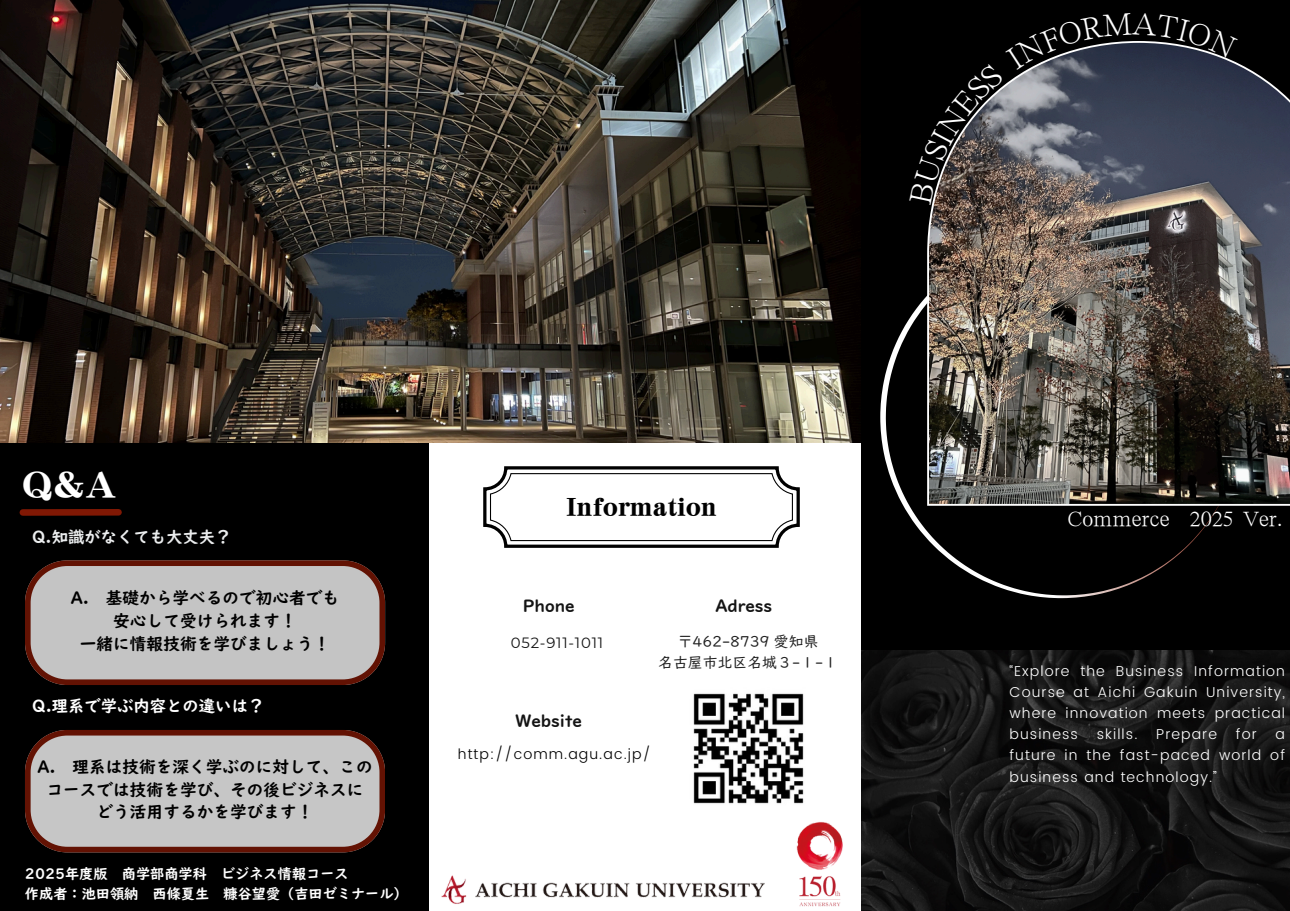
<style>
.page{position:relative;width:1290px;height:911px;background:#fff}
.page>*{position:absolute;margin:0;border:0;box-sizing:border-box;transform-origin:0 0}
.t1{font:900 33.38px "AR Mincho JIS";color:#fff}
.t2{font:900 23px "AR Mincho JIS";color:#000}
.t3{font:500 21.75px "ARP Crystal Mincho JIS";color:#fff}
.t4{font:16.75px/22.5px "UD Digi Kyokasho NPL B";color:#000;text-align:center}
.t5{font:16.75px "UD Digi Kyokasho NPL B";color:#141414}
.t6{font:16.38px "UD Digi Kyokasho NPL B";color:#fff}
.t7{font:16.38px "UD Digi Kyokasho NPL B";color:#ebedee}
.t8{font:14.88px "UD Digi Kyokasho NPL R";color:#202020}
.t9{font:14.88px "Montserrat";letter-spacing:.05em;color:#141414}
.t10{font:300 14.25px/21.2px "Poppins";letter-spacing:.075em;color:#fff;text-align:justify}
.t11{font:14.25px/19.8px "UD Digi Kyokasho NPL B";color:#fff}
.t12{font:300 14.25px "Poppins";letter-spacing:.075em;color:#000}
</style>
<div class="page">
<div style="left:0;top:0;width:429px;height:910px;background:#000"></div>
<img style="left:0;top:0;width:861px;height:442px">
<div style="left:23px;top:509px;width:96px;height:6px;background:#801804"></div>
<div style="left:861px;top:0;width:429px;height:910px;background:#000"></div>
<svg style="left:25px;top:560px;width:360px;height:125px;background:#b2a9a7"></svg>
<svg style="left:25px;top:730px;width:360px;height:122px;background:#b4acaa"></svg>
<img style="left:861px;top:650px;width:429px;height:260px">
<img style="left:441px;top:875px;width:324px;height:29px">
<svg style="left:880px;top:296px;width:361px;height:302px"></svg>
<img style="left:927px;top:63px;width:363px;height:442px">
<svg style="left:485px;top:468px;width:313px;height:78px"></svg>
<div style="left:483px;top:466px;width:317px;height:81px;border:3px solid #000;border-radius:21px"></div>
<div style="left:491px;top:473px;width:301px;height:67px;background:#fff;border-radius:20px"></div>
<div style="left:490px;top:473px;width:303px;height:68px;border:1px solid #000;border-radius:20px"></div>
<img style="left:693px;top:693px;width:111px;height:111px">
<img style="left:796px;top:822px;width:47px;height:85px">
<svg style="left:927px;top:41px;width:311px;height:164px"></svg>
<p class="t1" style="left:22px;top:467px;width:95px">Q&amp;A</p>
<p class="t7" style="left:32px;top:528px;width:201px">Q.知識がなくても大丈夫？</p>
<p class="t4" style="left:71px;top:588px;width:270px">A. 基礎から学べるので初心者でも安心して受けられます！<br>一緒に情報技術を学びましょう！</p>
<p class="t6" style="left:32px;top:698px;width:234px">Q.理系で学ぶ内容との違いは？</p>
<p class="t4" style="left:37px;top:756px;width:337px">A. 理系は技術を深く学ぶのに対して、このコースでは技術を学び、その後ビジネスにどう活用するかを学びます！</p>
<p class="t11" style="left:25px;top:864px;width:384px">2025年度版 商学部商学科 ビジネス情報コース<br>作成者：池田領納 西條夏生 糠谷望愛（吉田ゼミナール）</p>
<p class="t2" style="left:566px;top:495px;width:152px">Information</p>
<p class="t5" style="left:523px;top:597px;width:53px">Phone</p>
<p class="t9" style="left:511px;top:633px;width:94px">052-911-1011</p>
<p class="t5" style="left:715px;top:597px;width:58px">Adress</p>
<p class="t8" style="left:678px;top:634px;width:142px">〒462-8739 愛知県</p>
<p class="t8" style="left:658px;top:654px;width:181px">名古屋市北区名城３-１-１</p>
<p class="t5" style="left:516px;top:712px;width:68px">Website</p>
<p class="t12" style="left:458px;top:745px;width:194px">http://comm.agu.ac.jp/</p>
<p class="t3" style="left:1068px;top:509px;width:216px">Commerce 2025 Ver.</p>
<h4 class="t10" style="left:1010px;top:660px;width:277px">“Explore the Business Information Course at Aichi Gakuin University, where innovation meets practical business</h4>
<h4 class="t10" style="left:1097px;top:723px;width:42px">skills.</h4>
<h4 class="t10" style="left:1156px;top:723px;width:62px">Prepare</h4>
<h4 class="t10" style="left:1236px;top:723px;width:22px">for</h4>
<h4 class="t10" style="left:1010px;top:723px;width:277px;text-indent:266px">a future in the fast-paced world of business and technology.”</h4>
</div>
